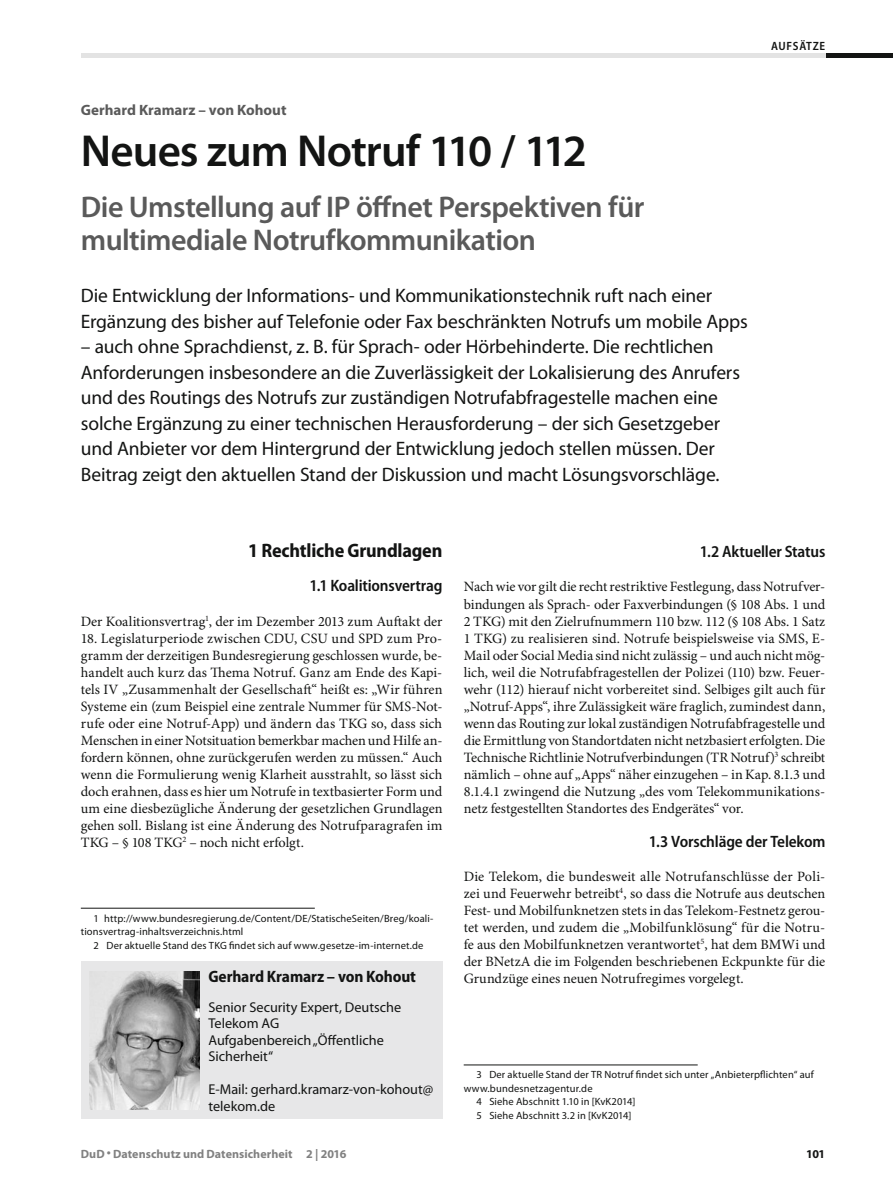
<style>
.page{position:relative;width:893px;height:1187px;background:#fff}
.page>*{position:absolute;margin:0;border:0;box-sizing:border-box;transform-origin:0 0}
.t1{font:600 45px "Myriad Pro";letter-spacing:-.02em;color:#131413}
.t2{font:600 30px/33px "Myriad Pro";letter-spacing:-.02em;color:#5a5a5a}
.t3{font:19.5px/25.5px "Myriad Pro";letter-spacing:-.01em;color:#131413}
.t4{font:700 semi-condensed 19.5px "Myriad Pro";letter-spacing:-.01em;color:#131413}
.t5{font:600 semi-condensed 16.5px "Myriad Pro";letter-spacing:-.01em;color:#131413}
.t6{font:700 semi-condensed 16.5px "Myriad Pro";letter-spacing:-.01em;color:#131413}
.t7{font:700 15px "Myriad Pro";color:#5a5a5a}
.t8{font:14.25px/17px "Minion Pro";letter-spacing:-.005em;color:#131413;text-align:justify}
.t9{font:14.25px/16.5px "Myriad Pro";color:#131413}
.t10{font:700 12px "Myriad Pro";letter-spacing:.005em;color:#818181}
.t11{font:600 semi-condensed 12px "Myriad Pro";letter-spacing:.06em;color:#131413}
.t12{font:700 12px "Myriad Pro";color:#131413}
.t13{font:10.5px/13.5px "Myriad Pro";letter-spacing:.01em;color:#131413}
</style>
<div class="page">
<hr style="left:81px;top:907px;width:234px;height:1px;background:#131413">
<hr style="left:463px;top:1064px;width:234px;height:1px;background:#131413">
<div style="left:81px;top:961px;width:361px;height:158px;background:#e7e7e8"></div>
<img style="left:89px;top:971px;width:111px;height:138px">
<div style="left:825px;top:53px;width:67px;height:5px;background:#131413"></div>
<div style="left:81px;top:53px;width:744px;height:5px;background:#e3e3e3"></div>
<p class="t7" style="left:81px;top:104px;width:207px">Gerhard Kramarz – von Kohout</p>
<h1 class="t1" style="left:81px;top:134px;width:507px">Neues zum Notruf 110 / 112</h1>
<h2 class="t2" style="left:81px;top:193px;width:565px">Die Umstellung auf IP öffnet Perspektiven für multimediale Notrufkommunikation</h2>
<h3 class="t3" style="left:81px;top:284px;width:668px">Die Entwicklung der Informations- und Kommunikationstechnik ruft nach einer<br>Ergänzung des bisher auf Telefonie oder Fax beschränkten Notrufs um mobile Apps</h3>
<p class="t3" style="left:81px;top:335px;width:660px">– auch ohne Sprachdienst, z. B. für Sprach- oder Hörbehinderte. Die rechtlichen Anforderungen insbesondere an die Zuverlässigkeit der Lokalisierung des Anrufers und des Routings des Notrufs zur zuständigen Notrufabfragestelle machen eine solche Ergänzung zu einer technischen Herausforderung – der sich Gesetzgeber und Anbieter vor dem Hintergrund der Entwicklung jedoch stellen müssen. Der Beitrag zeigt den aktuellen Stand der Diskussion und macht Lösungsvorschläge.</p>
<p class="t11" style="left:771px;top:41px;width:55px">AUFSÄTZE</p>
<h3 class="t4" style="left:248px;top:543px;width:196px">1 Rechtliche Grundlagen</h3>
<p class="t5" style="left:309px;top:579px;width:134px">1.1 Koalitionsvertrag</p>
<p class="t8" style="left:81px;top:613px;width:363px">Der Koalitionsvertrag<sup>1</sup>, der im Dezember 2013 zum Auftakt der</p>
<p class="t8" style="left:81px;top:630px;width:363px">18. Legislaturperiode zwischen CDU, CSU und SPD zum Pro&shy;gramm der derzeitigen Bundesregierung geschlossen wurde, be&shy;handelt auch kurz das Thema Notruf. Ganz am Ende des Kapi&shy;tels IV „Zusammenhalt der Gesellschaft“ heißt es: „Wir führen Systeme ein (zum Beispiel eine zentrale Nummer für SMS-Not&shy;rufe oder eine Notruf-App) und ändern das TKG so, dass sich Menschen in einer Notsituation bemerkbar machen und Hilfe an&shy;fordern können, ohne zurückgerufen werden zu müssen.“ Auch wenn die Formulierung wenig Klarheit ausstrahlt, so lässt sich doch erahnen, dass es hier um Notrufe in textbasierter Form und um eine diesbezügliche Änderung der gesetzlichen Grundlagen gehen soll. Bislang ist eine Änderung des Notrufparagrafen im TKG – § 108 TKG<sup>2</sup> – noch nicht erfolgt.</p>
<p class="t13" style="left:81px;top:912px;width:354px;text-indent:13px">1 http://www.bundesregierung.de/Content/DE/StatischeSeiten/Breg/koali&shy;tionsvertrag-inhaltsverzeichnis.html</p>
<p class="t13" style="left:94px;top:939px;width:331px">2 Der aktuelle Stand des TKG findet sich auf www.gesetze-im-internet.de</p>
<p class="t6" style="left:208px;top:970px;width:209px">Gerhard Kramarz – von Kohout</p>
<p class="t9" style="left:208px;top:999px;width:194px">Senior Security Expert, Deutsche<br>Telekom AG<br>Aufgabenbereich „Öffentliche<br>Sicherheit“</p>
<p class="t9" style="left:208px;top:1082px;width:226px">E-Mail: gerhard.kramarz-von-kohout@ telekom.de</p>
<p class="t5" style="left:699px;top:545px;width:127px">1.2 Aktueller Status</p>
<p class="t8" style="left:463px;top:579px;width:363px">Nach wie vor gilt die recht restriktive Festlegung, dass Notrufver&shy;bindungen als Sprach- oder Faxverbindungen (§ 108 Abs. 1 und 2 TKG) mit den Zielrufnummern 110 bzw. 112 (§ 108 Abs. 1 Satz 1 TKG) zu realisieren sind. Notrufe beispielsweise via SMS, E-Mail oder Social Media sind nicht zulässig – und auch nicht mög&shy;lich, weil die Notrufabfragestellen der Polizei (110) bzw. Feuer&shy;wehr (112) hierauf nicht vorbereitet sind. Selbiges gilt auch für „Notruf-Apps“, ihre Zulässigkeit wäre fraglich, zumindest dann, wenn das Routing zur lokal zuständigen Notrufabfragestelle und die Ermittlung von Standortdaten nicht netzbasiert erfolgten. Die Technische Richtlinie Notrufverbindungen (TR Notruf)<sup>3</sup> schreibt nämlich – ohne auf „Apps“ näher einzugehen – in Kap. 8.1.3 und 8.1.4.1 zwingend die Nutzung „des vom Telekommunikations&shy;netz festgestellten Standortes des Endgerätes“ vor.</p>
<p class="t5" style="left:649px;top:835px;width:178px">1.3 Vorschläge der Telekom</p>
<p class="t8" style="left:463px;top:869px;width:363px">Die Telekom, die bundesweit alle Notrufanschlüsse der Poli&shy;zei und Feuerwehr betreibt<sup>4</sup>, so dass die Notrufe aus deutschen Fest- und Mobilfunknetzen stets in das Telekom-Festnetz gerou&shy;tet werden, und zudem die „Mobilfunklösung“ für die Notru&shy;fe aus den Mobilfunknetzen verantwortet<sup>5</sup>, hat dem BMWi und der BNetzA die im Folgenden beschriebenen Eckpunkte für die Grundzüge eines neuen Notrufregimes vorgelegt.</p>
<p class="t13" style="left:476px;top:1068px;width:339px">3 Der aktuelle Stand der TR Notruf findet sich unter „Anbieterpflichten“ auf</p>
<p class="t13" style="left:463px;top:1082px;width:130px">www.bundesnetzagentur.de</p>
<p class="t13" style="left:476px;top:1095px;width:160px">4 Siehe Abschnitt 1.10 in [KvK2014]</p>
<p class="t13" style="left:476px;top:1109px;width:157px">5 Siehe Abschnitt 3.2 in [KvK2014]</p>
<p class="t10" style="left:81px;top:1149px;width:267px">DuD • Datenschutz und Datensicherheit 2 | 2016</p>
<p class="t12" style="left:806px;top:1149px;width:21px">101</p>
</div>
